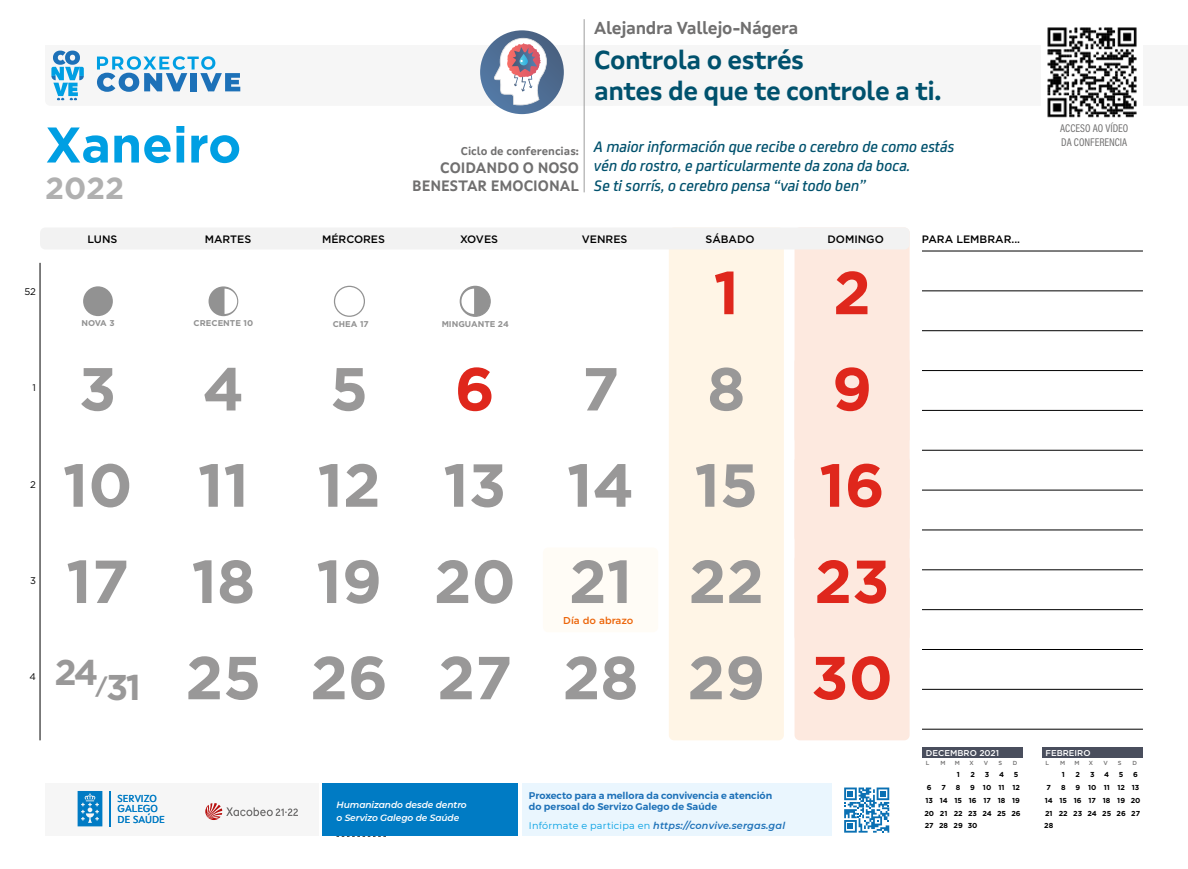
<style>
.page{position:relative;width:1188px;height:869px;background:#fff}
.page>*{position:absolute;margin:0;border:0;box-sizing:border-box;transform-origin:0 0}
.t1{font:700 60.5px/96.1px "Gotham";color:#999898}
.t2{font:700 60.5px "Gotham";color:#df271c}
.t3{font:700 50px "Gotham";color:#009fe3}
.t4{font:700 30.5px "Gotham";color:#b0b0b0}
.t5{font:700 25.88px/31.1px "Xunta Sans";letter-spacing:-.02em;color:#00516d}
.t6{font:700 17.25px "Xunta Sans";letter-spacing:-.02em;color:#706f6f}
.t7{font:italic 500 16.25px/19.5px "FS Joey";color:#00516d}
.t8{font:700 15px/18px "Xunta Sans";color:#706f6f;text-align:right}
.t9{font:11.25px/13.5px "Acumin Pro Cond";color:#706f6f}
.t10{font:700 11.25px "Xunta Sans";color:#706f6f}
.t11{font:500 10.75px "Gotham";color:#000}
.t12{font:10.25px/10.6px "Xunta Sans";color:#007bc4}
.t13{font:500 10px "Gotham";color:#ec6408}
.t14{font:600 9.62px/11.6px "Montserrat";color:#1d71b8}
.t15{font:italic 600 9.62px "Montserrat";letter-spacing:.02em;color:#1d71b8}
.t16{font:9.62px "Gotham";color:#000}
.t17{font:italic 600 9.12px/13px "Montserrat";letter-spacing:-.01em;color:#fff}
.t18{font:500 8.5px "Gotham";color:#fff}
.t19{font:700 8.38px "Gotham";color:#929292}
.t20{font:700 7.25px/12.8px "Gotham";color:#000;text-align:justify}
.t21{font:500 5.88px "Gotham";color:#706f6f}
.s1{color:#df271c}
.s2{font-size:22px}
.s3{font-size:35.75px}
.s4{font-weight:400;font-style:normal;color:#009fe3}
</style>
<div class="page">
<svg style="left:336px;top:835px;width:50px;height:1px"></svg>
<div style="left:45px;top:783px;width:273px;height:52px;background:#f6f6f6"></div>
<div style="left:522px;top:783px;width:309px;height:52px;background:#eaf6fe"></div>
<svg style="left:844px;top:787px;width:45px;height:45px"></svg>
<div style="left:322px;top:783px;width:195px;height:52px;background:#007bc4"></div>
<svg style="left:205px;top:803px;width:93px;height:16px"></svg>
<svg style="left:78px;top:791px;width:24px;height:35px"></svg>
<hr style="left:109px;top:790px;width:1px;height:36px;background:#007bc4">
<hr style="left:583px;top:19px;width:1px;height:173px;background:#b0b0b0">
<img style="left:1047px;top:27px;width:90px;height:91px">
<div style="left:794px;top:227px;width:115px;height:513px;background:#fde9df;border-radius:5px"></div>
<div style="left:668px;top:227px;width:115px;height:513px;background:#fff5e6;border-radius:5px"></div>
<div style="left:40px;top:227px;width:869px;height:22px;background:#f2f2f2;border-radius:5px"></div>
<div style="left:543px;top:547px;width:115px;height:85px;background:#fffcf6;border-radius:5px"></div>
<div style="left:83px;top:286px;width:30px;height:30px;background:#929292;border-radius:50%"></div>
<div style="left:208px;top:286px;width:30px;height:30px;background:#929292;border-radius:50%"></div>
<svg style="left:224px;top:288px;width:13px;height:26px"></svg>
<div style="left:334px;top:285px;width:31px;height:32px;border:1px solid #929292;border-radius:50%"></div>
<div style="left:460px;top:286px;width:30px;height:30px;background:#929292;border-radius:50%"></div>
<div style="left:459px;top:285px;width:31px;height:32px;border:1px solid #929292;border-radius:50%"></div>
<svg style="left:461px;top:288px;width:13px;height:26px"></svg>
<hr style="left:40px;top:263px;width:1px;height:477px;background:#000">
<div style="left:922px;top:747px;width:100px;height:10px;background:#494e5d"></div>
<div style="left:1041px;top:747px;width:100px;height:10px;background:#494e5d"></div>
<hr style="left:921px;top:410px;width:221px;height:1px;background:#000">
<hr style="left:921px;top:450px;width:221px;height:1px;background:#000">
<hr style="left:921px;top:489px;width:221px;height:1px;background:#000">
<hr style="left:921px;top:529px;width:221px;height:1px;background:#000">
<hr style="left:921px;top:569px;width:221px;height:1px;background:#000">
<hr style="left:921px;top:609px;width:221px;height:1px;background:#000">
<hr style="left:921px;top:649px;width:221px;height:1px;background:#000">
<hr style="left:921px;top:688px;width:221px;height:1px;background:#000">
<hr style="left:921px;top:728px;width:221px;height:1px;background:#000">
<hr style="left:921px;top:251px;width:221px;height:1px;background:#000">
<hr style="left:921px;top:290px;width:221px;height:1px;background:#000">
<hr style="left:921px;top:330px;width:221px;height:1px;background:#000">
<hr style="left:921px;top:370px;width:221px;height:1px;background:#000">
<svg style="left:51px;top:30px;width:1086px;height:84px"></svg>
<h2 class="t3" style="left:45px;top:112px;width:197px">Xaneiro</h2>
<h3 class="t4" style="left:45px;top:168px;width:80px">2022</h3>
<p class="t10" style="left:461px;top:144px;width:119px">Ciclo de conferencias:</p>
<p class="t8" style="left:412px;top:158px;width:168px">COIDANDO O NOSO<br>BENESTAR EMOCIONAL</p>
<p class="t6" style="left:594px;top:17px;width:205px">Alejandra Vallejo-Nágera</p>
<h3 class="t5" style="left:594px;top:44px;width:348px">Controla o estrés<br>antes de que te controle a ti.</h3>
<p class="t7" style="left:594px;top:135px;width:362px">A maior información que recibe o cerebro de como estás vén do rostro, e particularmente da zona da boca.<br>Se ti sorrís, o cerebro pensa “vai todo ben”</p>
<p class="t16" style="left:24px;top:285px;width:13px">52</p>
<p class="t11" style="left:87px;top:232px;width:31px">LUNS</p>
<p class="t11" style="left:205px;top:232px;width:48px">MARTES</p>
<p class="t11" style="left:322px;top:232px;width:65px">MÉRCORES</p>
<p class="t11" style="left:460px;top:232px;width:40px">XOVES</p>
<p class="t11" style="left:581px;top:232px;width:47px">VENRES</p>
<p class="t11" style="left:705px;top:232px;width:51px">SÁBADO</p>
<p class="t11" style="left:827px;top:232px;width:58px">DOMINGO</p>
<p class="t11" style="left:921px;top:232px;width:100px">PARA LEMBRAR...</p>
<p class="t19" style="left:81px;top:317px;width:35px">NOVA 3</p>
<p class="t19" style="left:194px;top:317px;width:61px">CRECENTE 10</p>
<p class="t19" style="left:332px;top:318px;width:38px">CHEA 17</p>
<p class="t19" style="left:441px;top:318px;width:69px">MINGUANTE 24</p>
<h1 class="t2" style="left:713px;top:252px;width:27px">1</h1>
<h1 class="t2" style="left:832px;top:252px;width:39px">2</h1>
<p class="t16" style="left:33px;top:381px;width:5px">1</p>
<h1 class="t1" style="left:79px;top:340px;width:39px">3</h1>
<h1 class="t1" style="left:202px;top:340px;width:43px">4</h1>
<h1 class="t1" style="left:330px;top:340px;width:40px">5</h1>
<h1 class="t2" style="left:454px;top:349px;width:42px">6</h1>
<h1 class="t1" style="left:581px;top:340px;width:39px">7</h1>
<h1 class="t1" style="left:707px;top:340px;width:40px">8</h1>
<h1 class="t2" style="left:831px;top:349px;width:42px">9</h1>
<p class="t16" style="left:30px;top:478px;width:7px">2</p>
<p class="t16" style="left:30px;top:574px;width:7px">3</p>
<p class="t16" style="left:29px;top:670px;width:8px">4</p>
<h1 class="t1" style="left:54px;top:436px;width:839px">10 11 12 13 14 15 <span class="s1">16<br></span>17 18 19 20 21 22 <span class="s1">23<br></span><sup>24</sup><span class="s2">/</span><span class="s3">31</span> 25 26 27 28 29 <span class="s1">30</span></h1>
<p class="t13" style="left:563px;top:613px;width:72px">Día do abrazo</p>
<p class="t12" style="left:117px;top:792px;width:49px">SERVIZO<br>GALEGO<br>DE SAÚDE</p>
<p class="t17" style="left:336px;top:797px;width:132px">Humanizando desde dentro o Servizo Galego de Saúde</p>
<p class="t14" style="left:529px;top:789px;width:245px">Proxecto para a mellora da convivencia e atención do persoal do Servizo Galego de Saúde</p>
<p class="t15" style="left:529px;top:818px;width:258px"><span class="s4">Infórmate e participa en</span> https://convive.sergas.gal</p>
<p class="t18" style="left:925px;top:746px;width:75px">DECEMBRO 2021</p>
<p class="t21" style="left:925px;top:759px;width:5px">L</p>
<p class="t21" style="left:940px;top:759px;width:7px">M</p>
<p class="t21" style="left:954px;top:759px;width:7px">M</p>
<p class="t21" style="left:969px;top:759px;width:6px">X</p>
<p class="t21" style="left:983px;top:759px;width:6px">V</p>
<p class="t21" style="left:998px;top:759px;width:5px">S</p>
<p class="t21" style="left:1012px;top:759px;width:6px">D</p>
<p class="t20" style="left:956px;top:767px;width:5px">1</p>
<p class="t20" style="left:970px;top:767px;width:6px">2</p>
<p class="t20" style="left:984px;top:767px;width:6px">3</p>
<p class="t20" style="left:998px;top:767px;width:6px">4</p>
<p class="t20" style="left:1013px;top:767px;width:6px">5</p>
<p class="t20" style="left:926px;top:780px;width:6px">6</p>
<p class="t20" style="left:941px;top:780px;width:6px">7</p>
<p class="t20" style="left:955px;top:780px;width:6px">8</p>
<p class="t20" style="left:924px;top:780px;width:98px;text-indent:46px">9 10 11 12<br>13 14 15 16 17 18 19<br>20 21 22 23 24 25 26<br>27 28 29 30</p>
<p class="t9" style="left:1059px;top:121px;width:70px">ACCESO AO VÍDEO<br>DA CONFERENCIA</p>
<p class="t18" style="left:1045px;top:746px;width:47px">FEBREIRO</p>
<p class="t21" style="left:1045px;top:759px;width:5px">L</p>
<p class="t21" style="left:1059px;top:759px;width:7px">M</p>
<p class="t21" style="left:1074px;top:759px;width:7px">M</p>
<p class="t21" style="left:1088px;top:759px;width:6px">X</p>
<p class="t21" style="left:1103px;top:759px;width:6px">V</p>
<p class="t21" style="left:1117px;top:759px;width:5px">S</p>
<p class="t21" style="left:1131px;top:759px;width:6px">D</p>
<p class="t20" style="left:1061px;top:767px;width:5px">1</p>
<p class="t20" style="left:1075px;top:767px;width:6px">2</p>
<p class="t20" style="left:1089px;top:767px;width:6px">3</p>
<p class="t20" style="left:1103px;top:767px;width:6px">4</p>
<p class="t20" style="left:1118px;top:767px;width:6px">5</p>
<p class="t20" style="left:1132px;top:767px;width:6px">6</p>
<p class="t20" style="left:1046px;top:780px;width:6px">7</p>
<p class="t20" style="left:1060px;top:780px;width:6px">8</p>
<p class="t20" style="left:1043px;top:780px;width:98px;text-align:left;text-indent:31px">9 10 11 12 13<br>14 15 16 17 18 19 20<br>21 22 23 24 25 26 27<br>28</p>
</div>
